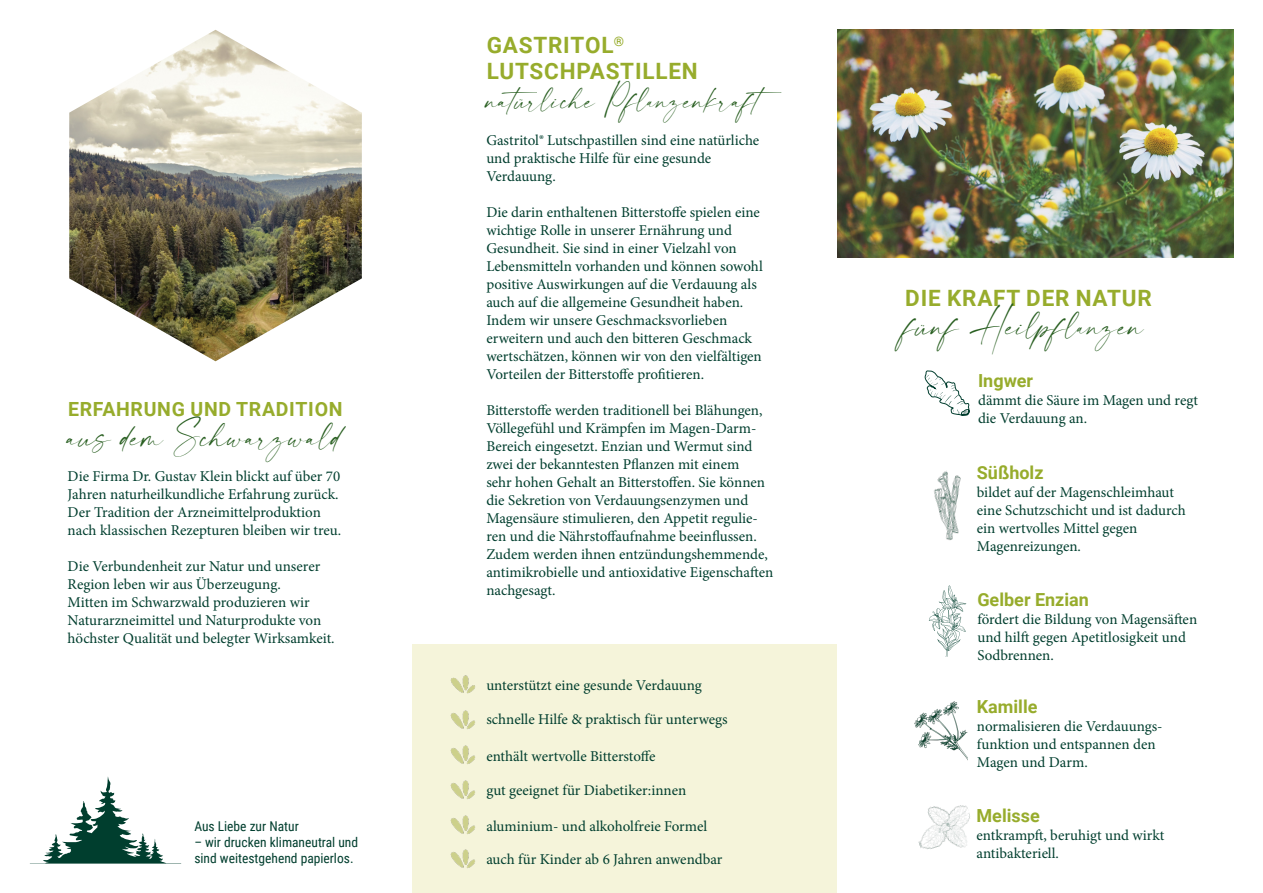
<style>
.page{position:relative;width:1263px;height:893px;background:#fff}
.page>*{position:absolute;margin:0;border:0;box-sizing:border-box;transform-origin:0 0}
.t1{font:27px "modernline Personal Use";color:#295f21}
.t2{font:24px "modernline Personal Use";color:#295f21}
.t3{font:700 22.5px/25.5px "Roboto";letter-spacing:.035em;color:#97ac2c}
.t4{font:700 19.5px "Roboto";letter-spacing:.035em;color:#97ac2c}
.t5{font:700 18px "Roboto";color:#97ac2c}
.t6{font:15px/18px "Minion Pro";color:#003e2e}
.t7{font:13.5px/16.2px "Roboto Condensed";color:#003e2e}
</style>
<div class="page">
<svg style="left:29px;top:776px;width:152px;height:88px"></svg>
<img style="left:838px;top:30px;width:395px;height:227px">
<img style="left:69px;top:30px;width:293px;height:331px">
<img style="left:934px;top:471px;width:27px;height:69px">
<svg style="left:929px;top:585px;width:37px;height:72px"></svg>
<div style="left:412px;top:644px;width:425px;height:249px;background:#f5f4da"></div>
<img style="left:450px;top:675px;width:25px;height:19px">
<img style="left:450px;top:745px;width:25px;height:19px">
<img style="left:450px;top:710px;width:25px;height:19px">
<img style="left:450px;top:780px;width:25px;height:19px">
<img style="left:450px;top:815px;width:25px;height:19px">
<img style="left:450px;top:849px;width:25px;height:19px">
<svg style="left:925px;top:371px;width:45px;height:45px"></svg>
<img style="left:918px;top:805px;width:52px;height:44px">
<img style="left:914px;top:701px;width:54px;height:60px">
<p class="t4" style="left:68px;top:396px;width:276px">ERFAHRUNG UND TRADITION</p>
<p class="t1" style="left:68px;top:423px;width:276px">aus dem Schwarzwald</p>
<p class="t6" style="left:68px;top:467px;width:275px">Die Firma Dr. Gustav Klein blickt auf über 70<br>Jahren naturheilkundliche Erfahrung zurück.<br>Der Tradition der Arzneimittelproduktion nach klassischen Rezepturen bleiben wir treu.</p>
<p class="t6" style="left:68px;top:557px;width:269px">Die Verbundenheit zur Natur und unserer Region leben wir aus Überzeugung.<br>Mitten im Schwarzwald produzieren wir Naturarzneimittel und Naturprodukte von höchster Qualität und belegter Wirksamkeit.</p>
<p class="t7" style="left:194px;top:817px;width:106px">Aus Liebe zur Natur</p>
<p class="t7" style="left:194px;top:834px;width:165px">– wir drucken klimaneutral und sind weitestgehend papierlos.</p>
<p class="t3" style="left:487px;top:32px;width:212px">GASTRITOL<sup>®<br></sup>LUTSCHPASTILLEN</p>
<p class="t2" style="left:486px;top:88px;width:306px">natürliche Pflanzenkraft</p>
<p class="t6" style="left:486px;top:131px;width:274px">Gastritol® Lutschpastillen sind eine natürliche und praktische Hilfe für eine gesunde<br>Verdauung.</p>
<p class="t6" style="left:486px;top:203px;width:278px">Die darin enthaltenen Bitterstoffe spielen eine wichtige Rolle in unserer Ernährung und Gesundheit. Sie sind in einer Vielzahl von Lebensmitteln vorhanden und können sowohl positive Auswirkungen auf die Verdauung als auch auf die allgemeine Gesundheit haben.</p>
<p class="t6" style="left:486px;top:311px;width:242px">Indem wir unsere Geschmacksvorlieben</p>
<p class="t6" style="left:486px;top:329px;width:277px">erweitern und auch den bitteren Geschmack wertschätzen, können wir von den vielfältigen<br>Vorteilen der Bitterstoffe profitieren.</p>
<p class="t6" style="left:486px;top:401px;width:288px">Bitterstoffe werden traditionell bei Blähungen, Völlegefühl und Krämpfen im Magen-Darm-Bereich eingesetzt. Enzian und Wermut sind zwei der bekanntesten Pflanzen mit einem<br>sehr hohen Gehalt an Bitterstoffen. Sie können die Sekretion von Verdauungsenzymen und Magensäure stimulieren, den Appetit regulie&shy;ren und die Nährstoffaufnahme beeinflussen.<br>Zudem werden ihnen entzündungshemmende, antimikrobielle und antioxidative Eigenschaften nachgesagt.</p>
<p class="t6" style="left:486px;top:676px;width:217px">unterstützt eine gesunde Verdauung</p>
<p class="t6" style="left:486px;top:711px;width:243px">schnelle Hilfe &amp; praktisch für unterwegs</p>
<p class="t6" style="left:486px;top:747px;width:171px">enthält wertvolle Bitterstoffe</p>
<p class="t6" style="left:486px;top:781px;width:201px">gut geeignet für Diabetiker:innen</p>
<p class="t6" style="left:486px;top:817px;width:222px">aluminium- und alkoholfreie Formel</p>
<p class="t6" style="left:486px;top:850px;width:238px">auch für Kinder ab 6 Jahren anwendbar</p>
<p class="t3" style="left:905px;top:284px;width:248px">DIE KRAFT DER NATUR</p>
<p class="t1" style="left:905px;top:312px;width:241px">fünf Heilpflanzen</p>
<p class="t5" style="left:978px;top:368px;width:57px">Ingwer</p>
<p class="t6" style="left:978px;top:391px;width:221px">dämmt die Säure im Magen und regt die Verdauung an.</p>
<p class="t5" style="left:977px;top:460px;width:68px">Süßholz</p>
<p class="t6" style="left:977px;top:483px;width:210px">bildet auf der Magenschleimhaut eine Schutzschicht und ist dadurch ein wertvolles Mittel gegen<br>Magenreizungen.</p>
<p class="t5" style="left:977px;top:587px;width:113px">Gelber Enzian</p>
<p class="t6" style="left:977px;top:610px;width:221px">fördert die Bildung von Magensäften und hilft gegen Apetitlosigkeit und<br>Sodbrennen.</p>
<p class="t5" style="left:977px;top:694px;width:62px">Kamille</p>
<p class="t6" style="left:977px;top:718px;width:187px">normalisieren die Verdauungs&shy;funktion und entspannen den<br>Magen und Darm.</p>
<p class="t5" style="left:976px;top:803px;width:65px">Melisse</p>
<p class="t6" style="left:976px;top:826px;width:189px">entkrampft, beruhigt und wirkt</p>
<p class="t6" style="left:976px;top:844px;width:84px">antibakteriell.</p>
</div>
